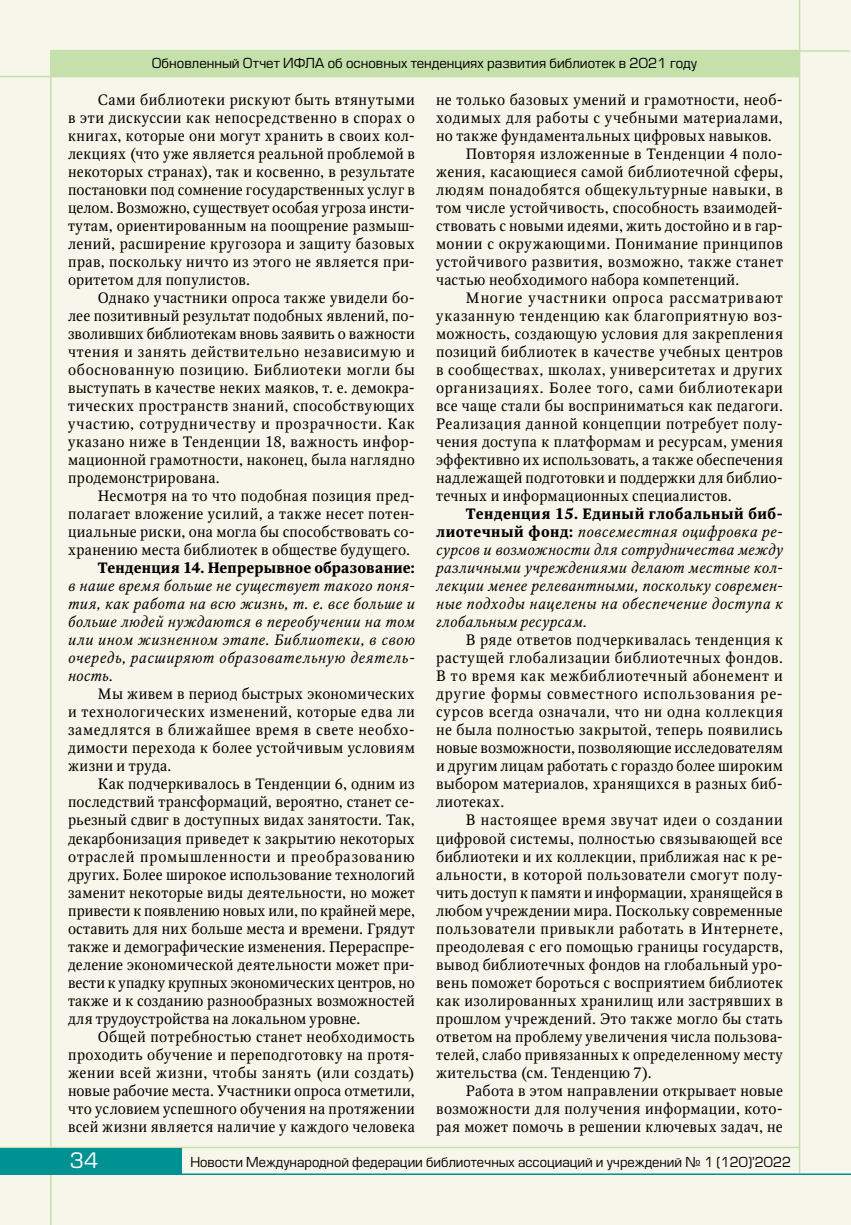
<style>
.page{position:relative;width:851px;height:1225px;background:#fff}
.page>*{position:absolute;margin:0;border:0;box-sizing:border-box;transform-origin:0 0}
.t1{font:20.85px "Europe";color:#fff}
.t2{font:15px/18px "Octava";letter-spacing:.025em;color:#000;text-align:justify}
.t3{font:italic 15px/18px "Octava";letter-spacing:.045em;color:#000;text-align:justify}
.t4{font:15px "Octava";letter-spacing:.045em;color:#000}
.t5{font:15px "Octava";letter-spacing:.05em;color:#000}
.t6{font:15px "Octava";letter-spacing:.055em;color:#000}
.t7{font:700 15px "Octava";letter-spacing:.015em;color:#000}
.t8{font:15px "Octava";letter-spacing:.065em;color:#000}
.t9{font:13.5px "Europe";color:#000}
.s1{font-style:normal}
.s2{font-weight:700;font-style:normal}
</style>
<div class="page">
<div style="left:0;top:0;width:850px;height:1225px;background:#f7f6ea"></div>
<hr style="left:50px;top:51px;width:2px;height:1174px;background:#c5e0ab">
<hr style="left:0;top:76px;width:798px;height:1px;background:#c5e0ab">
<hr style="left:50px;top:50px;width:748px;height:1px;background:#c5e0ab">
<hr style="left:798px;top:0;width:2px;height:1173px;background:#c5e0ab">
<hr style="left:0;top:1173px;width:850px;height:2px;background:#009192">
<div style="left:51px;top:51px;width:748px;height:25px;background:#c5e0ab"></div>
<hr style="left:53px;top:50px;width:796px;height:2px;background:#c5e0ab">
<hr style="left:0;top:1146px;width:799px;height:2px;background:#c5e0ab">
<div style="left:0;top:1148px;width:182px;height:25px;background:#009193"></div>
<p class="t9" style="left:152px;top:55px;width:546px">Обновленный Отчет ИФЛА об основных тенденциях развития библиотек в 2021 году</p>
<p class="t2" style="left:68px;top:91px;width:348px;text-indent:30px">Сами библиотеки рискуют быть втянутыми в эти дискуссии как непосредственно в спорах о книгах, которые они могут хранить в своих кол&shy;лекциях (что уже является реальной проблемой в некоторых странах), так и косвенно, в результате постановки под сомнение государственных услуг в целом. Возможно, существует особая угроза инсти&shy;тутам, ориентированным на поощрение размыш&shy;лений, расширение кругозора и защиту базовых прав, поскольку ничто из этого не является при&shy;оритетом для популистов.</p>
<p class="t2" style="left:68px;top:289px;width:348px;text-indent:30px">Однако участники опроса также увидели бо&shy;лее позитивный результат подобных явлений, по&shy;зволивших библиотекам вновь заявить о важности чтения и занять действительно независимую и обоснованную позицию. Библиотеки могли бы выступать в качестве неких маяков, т. е. демокра&shy;тических пространств знаний, способствующих участию, сотрудничеству и прозрачности. Как указано ниже в Тенденции 18, важность инфор&shy;мационной грамотности, наконец, была наглядно продемонстрирована.</p>
<p class="t2" style="left:68px;top:487px;width:348px;text-indent:30px">Несмотря на то что подобная позиция пред&shy;полагает вложение усилий, а также несет потен&shy;циальные риски, она могла бы способствовать со&shy;хранению места библиотек в обществе будущего.</p>
<p class="t7" style="left:98px;top:559px;width:318px">Тенденция 14. Непрерывное образование:</p>
<p class="t3" style="left:68px;top:577px;width:348px">в наше время больше не существует такого поня&shy;тия, как работа на всю жизнь, т. е. все больше и больше людей нуждаются в переобучении на том или ином жизненном этапе. Библиотеки, в свою очередь, расширяют образовательную деятель&shy;ность<span class="s1">.</span></p>
<p class="t2" style="left:68px;top:685px;width:348px;text-indent:30px">Мы живем в период быстрых экономических и технологических изменений, которые едва ли замедлятся в ближайшее время в свете необхо&shy;димости перехода к более устойчивым условиям жизни и труда.</p>
<p class="t2" style="left:68px;top:775px;width:348px;text-indent:30px">Как подчеркивалось в Тенденции 6, одним из последствий трансформаций, вероятно, станет се&shy;рьезный сдвиг в доступных видах занятости. Так, декарбонизация приведет к закрытию некоторых отраслей промышленности и преобразованию других. Более широкое использование технологий заменит некоторые виды деятельности, но может привести к появлению новых или, по крайней мере, оставить для них больше места и времени. Грядут также и демографические изменения. Перераспре&shy;деление экономической деятельности может при&shy;вести к упадку крупных экономических центров, но также и к созданию разнообразных возможностей для трудоустройства на локальном уровне.</p>
<p class="t2" style="left:68px;top:1027px;width:348px;text-indent:30px">Общей потребностью станет необходимость проходить обучение и переподготовку на протя&shy;жении всей жизни, чтобы занять (или создать) новые рабочие места. Участники опроса отметили, что условием успешного обучения на протяжении всей жизни является наличие у каждого человека</p>
<p class="t2" style="left:436px;top:91px;width:348px">не только базовых умений и грамотности, необ-</p>
<p class="t4" style="left:436px;top:109px;width:348px">ходимых для работы с учебными материалами,</p>
<p class="t2" style="left:436px;top:127px;width:337px">но также фундаментальных цифровых навыков.</p>
<p class="t2" style="left:466px;top:145px;width:318px">Повторяя изложенные в Тенденции 4 поло-</p>
<p class="t2" style="left:436px;top:163px;width:348px">жения, касающиеся самой библиотечной сферы,</p>
<p class="t2" style="left:436px;top:181px;width:348px">людям понадобятся общекультурные навыки, в</p>
<p class="t2" style="left:436px;top:199px;width:348px">том числе устойчивость, способность взаимодей-</p>
<p class="t2" style="left:436px;top:217px;width:348px">ствовать с новыми идеями, жить достойно и в гар-</p>
<p class="t5" style="left:436px;top:235px;width:348px">монии с окружающими. Понимание принципов</p>
<p class="t4" style="left:436px;top:253px;width:348px">устойчивого развития, возможно, также станет</p>
<p class="t2" style="left:436px;top:271px;width:305px">частью необходимого набора компетенций.</p>
<p class="t8" style="left:466px;top:289px;width:318px">Многие участники опроса рассматривают</p>
<p class="t5" style="left:436px;top:307px;width:348px">указанную тенденцию как благоприятную воз-</p>
<p class="t2" style="left:436px;top:325px;width:348px">можность, создающую условия для закрепления</p>
<p class="t2" style="left:436px;top:343px;width:348px">позиций библиотек в качестве учебных центров</p>
<p class="t2" style="left:436px;top:361px;width:348px">в сообществах, школах, университетах и других</p>
<p class="t6" style="left:436px;top:379px;width:348px">организациях. Более того, сами библиотекари</p>
<p class="t2" style="left:436px;top:397px;width:348px">все чаще стали бы восприниматься как педагоги.</p>
<p class="t2" style="left:436px;top:415px;width:348px">Реализация данной концепции потребует полу-</p>
<p class="t2" style="left:436px;top:433px;width:348px">чения доступа к платформам и ресурсам, умения</p>
<p class="t2" style="left:436px;top:451px;width:348px">эффективно их использовать, а также обеспечения</p>
<p class="t2" style="left:436px;top:469px;width:348px">надлежащей подготовки и поддержки для библио-</p>
<p class="t2" style="left:436px;top:487px;width:297px">течных и информационных специалистов.</p>
<p class="t3" style="left:436px;top:505px;width:348px;text-indent:30px"><span class="s2">Тенденция 15. Единый глобальный биб&shy;лиотечный фонд:</span> повсеместная оцифровка ре&shy;сурсов и возможности для сотрудничества между различными учреждениями делают местные кол&shy;лекции менее релевантными, поскольку современ&shy;ные подходы нацелены на обеспечение доступа к глобальным ресурсам<span class="s1">.</span></p>
<p class="t2" style="left:436px;top:631px;width:348px;text-indent:30px">В ряде ответов подчеркивалась тенденция к растущей глобализации библиотечных фондов.<br>В то время как межбиблиотечный абонемент и другие формы совместного использования ре&shy;сурсов всегда означали, что ни одна коллекция не была полностью закрытой, теперь появились новые возможности, позволяющие исследователям и другим лицам работать с гораздо более широким выбором материалов, хранящихся в разных биб&shy;лиотеках.</p>
<p class="t2" style="left:436px;top:811px;width:348px;text-indent:30px">В настоящее время звучат идеи о создании цифровой системы, полностью связывающей все библиотеки и их коллекции, приближая нас к ре&shy;альности, в которой пользователи смогут полу&shy;чить доступ к памяти и информации, хранящейся в любом учреждении мира. Поскольку современные пользователи привыкли работать в Интернете, преодолевая с его помощью границы государств, вывод библиотечных фондов на глобальный уро&shy;вень поможет бороться с восприятием библиотек как изолированных хранилищ или застрявших в прошлом учреждений. Это также могло бы стать ответом на проблему увеличения числа пользова&shy;телей, слабо привязанных к определенному месту жительства (см. Тенденцию 7).</p>
<p class="t2" style="left:436px;top:1081px;width:348px;text-indent:30px">Работа в этом направлении открывает новые возможности для получения информации, кото&shy;рая может помочь в решении ключевых задач, не</p>
<h1 class="t1" style="left:70px;top:1148px;width:30px">34</h1>
<p class="t9" style="left:190px;top:1154px;width:602px">Новости Международной федерации библиотечных ассоциаций и учреждений № 1 (120)’2022</p>
</div>
